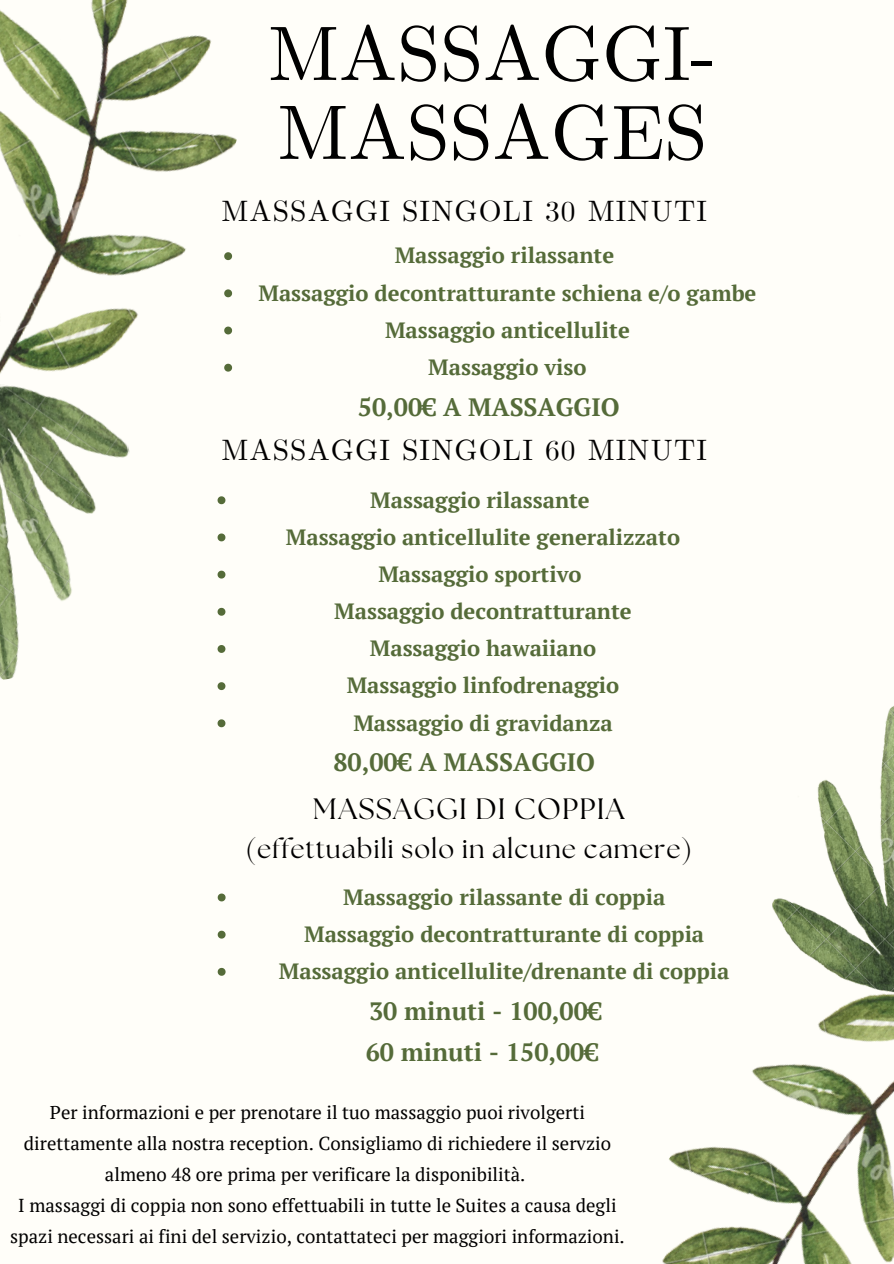
<style>
.page{position:relative;width:894px;height:1264px;background:#fff}
.page>*{position:absolute;margin:0;border:0;box-sizing:border-box;transform-origin:0 0}
.t1{font:77.55px "CMU Serif";color:#000}
.t2{font:29.4px "CMU Serif";letter-spacing:.04em;color:#000}
.t3{font:29.4px "The Seasons";letter-spacing:.04em;color:#000}
.t4{font:26.4px "The Seasons";letter-spacing:.04em;color:#000}
.t5{font:700 25.05px "PT Serif";color:#556b39}
.t6{font:700 22.05px "PT Serif";color:#556b39}
.t7{font:18.6px/31px "PT Serif";color:#000;text-align:center}
</style>
<div class="page">
<div style="left:0;top:0;width:893px;height:1263px;background:#fffef9"></div>
<img style="left:0;top:0;width:237px;height:505px">
<img style="left:662px;top:997px;width:231px;height:266px">
<img style="left:772px;top:706px;width:121px;height:291px">
<img style="left:0;top:364px;width:165px;height:316px">
<svg style="left:217px;top:496px;width:8px;height:8px"></svg>
<svg style="left:217px;top:533px;width:8px;height:8px"></svg>
<svg style="left:217px;top:570px;width:8px;height:8px"></svg>
<svg style="left:217px;top:608px;width:8px;height:7px"></svg>
<svg style="left:217px;top:645px;width:8px;height:8px"></svg>
<svg style="left:217px;top:682px;width:8px;height:8px"></svg>
<svg style="left:217px;top:719px;width:8px;height:8px"></svg>
<svg style="left:218px;top:893px;width:7px;height:8px"></svg>
<svg style="left:218px;top:930px;width:7px;height:8px"></svg>
<svg style="left:218px;top:967px;width:7px;height:8px"></svg>
<svg style="left:224px;top:252px;width:8px;height:8px"></svg>
<svg style="left:224px;top:289px;width:8px;height:8px"></svg>
<svg style="left:224px;top:326px;width:8px;height:8px"></svg>
<svg style="left:224px;top:364px;width:8px;height:7px"></svg>
<p class="t1" style="left:268px;top:8px;width:450px">MASSAGGI-</p>
<p class="t1" style="left:277px;top:86px;width:431px">MASSAGES</p>
<p class="t2" style="left:221px;top:193px;width:487px">MASSAGGI SINGOLI 30 MINUTI</p>
<p class="t6" style="left:394px;top:240px;width:221px">Massaggio rilassante</p>
<p class="t6" style="left:258px;top:278px;width:499px">Massaggio decontratturante schiena e/o gambe</p>
<p class="t6" style="left:385px;top:315px;width:246px">Massaggio anticellulite</p>
<p class="t6" style="left:428px;top:352px;width:160px">Massaggio viso</p>
<p class="t5" style="left:358px;top:389px;width:263px">50,00€ A MASSAGGIO</p>
<p class="t2" style="left:221px;top:432px;width:487px">MASSAGGI SINGOLI 60 MINUTI</p>
<p class="t6" style="left:370px;top:484px;width:221px">Massaggio rilassante</p>
<p class="t6" style="left:286px;top:522px;width:395px">Massaggio anticellulite generalizzato</p>
<p class="t6" style="left:378px;top:559px;width:204px">Massaggio sportivo</p>
<p class="t6" style="left:334px;top:596px;width:299px">Massaggio decontratturante</p>
<p class="t6" style="left:370px;top:633px;width:228px">Massaggio hawaiiano</p>
<p class="t6" style="left:347px;top:670px;width:274px">Massaggio linfodrenaggio</p>
<p class="t6" style="left:353px;top:707px;width:261px">Massaggio di gravidanza</p>
<p class="t5" style="left:333px;top:745px;width:263px">80,00€ A MASSAGGIO</p>
<p class="t3" style="left:313px;top:796px;width:313px">MASSAGGI DI COPPIA</p>
<p class="t4" style="left:245px;top:836px;width:448px">(effettuabili solo in alcune camere)</p>
<p class="t6" style="left:343px;top:881px;width:323px">Massaggio rilassante di coppia</p>
<p class="t6" style="left:304px;top:919px;width:401px">Massaggio decontratturante di coppia</p>
<p class="t6" style="left:279px;top:956px;width:452px">Massaggio anticellulite/drenante di coppia</p>
<p class="t5" style="left:369px;top:993px;width:234px">30 minuti - 100,00€</p>
<p class="t5" style="left:365px;top:1035px;width:234px">60 minuti - 150,00€</p>
<p class="t7" style="left:24px;top:1095px;width:588px">Per informazioni e per prenotare il tuo massaggio puoi rivolgerti direttamente alla nostra reception. Consigliamo di richiedere il servzio almeno 48 ore prima per verificare la disponibilità.</p>
<p class="t7" style="left:10px;top:1189px;width:616px">I massaggi di coppia non sono effettuabili in tutte le Suites a causa degli spazi necessari ai fini del servizio, contattateci per maggiori informazioni.</p>
</div>
